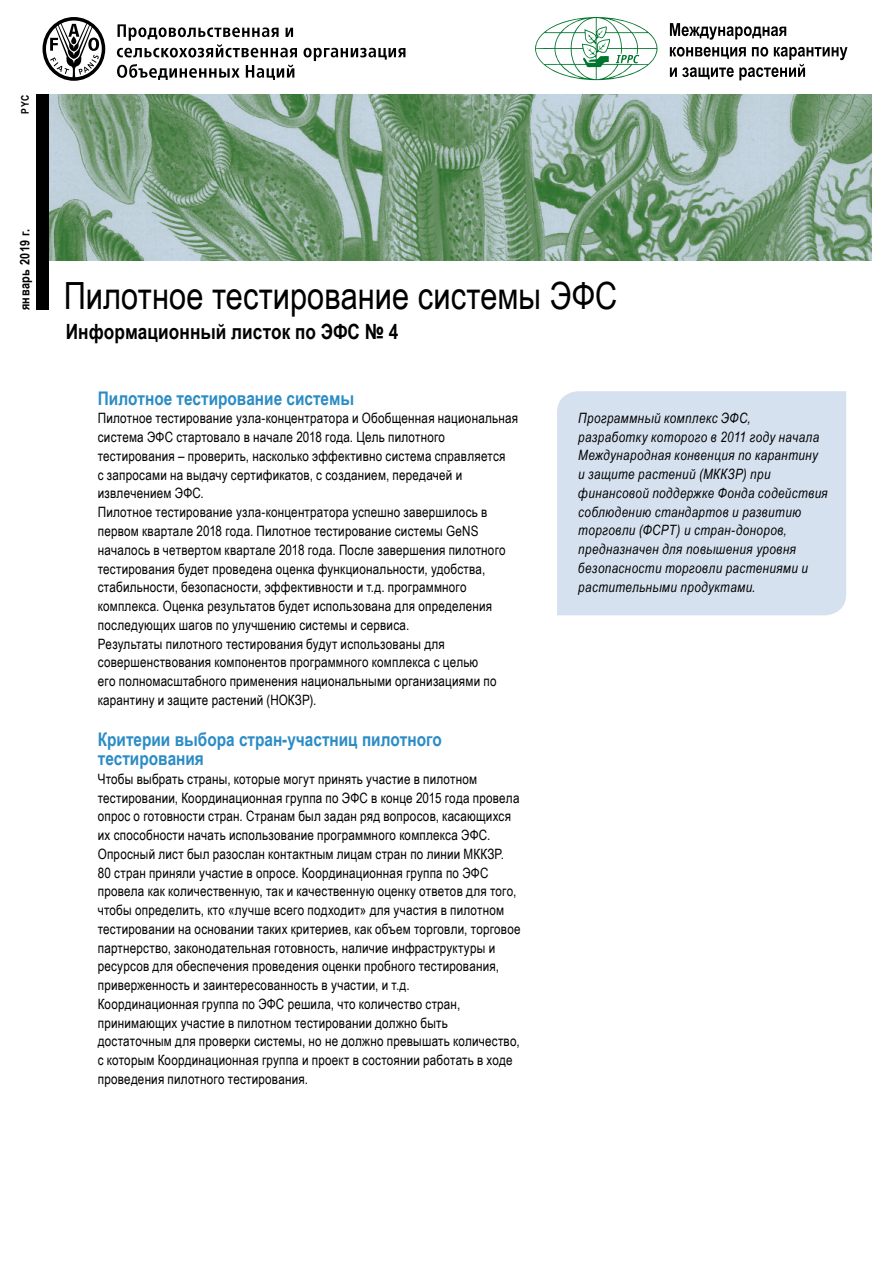
<style>
.page{position:relative;width:893px;height:1263px;background:#fff}
.page>*{position:absolute;margin:0;border:0;box-sizing:border-box;transform-origin:0 0}
.t1{font:37.5px "Arial Narrow";color:#000}
.t2{font:700 21px "Arial Narrow";letter-spacing:.005em;color:#000}
.t3{font:700 18.75px/19.5px "Arial Narrow";color:#2b8cc5}
.t4{font:14.25px/18.8px "Arial Narrow";letter-spacing:.015em;color:#000}
.t5{font:italic 14.25px/18.8px "Arial Narrow";letter-spacing:.03em;color:#000}
.t6{font:700 13.2px "Arial Narrow";letter-spacing:.04em;color:#000}
.t7{font:700 10.5px "Arial Narrow";color:#000}
</style>
<div class="page">
<img style="left:49px;top:95px;width:823px;height:166px">
<div style="left:36px;top:95px;width:13px;height:215px;background:#000"></div>
<svg style="left:670px;top:23px;width:116px;height:17px"></svg>
<svg style="left:670px;top:47px;width:177px;height:33px"></svg>
<svg style="left:535px;top:17px;width:122px;height:63px"></svg>
<svg style="left:43px;top:17px;width:62px;height:64px"></svg>
<svg style="left:117px;top:24px;width:180px;height:33px"></svg>
<svg style="left:303px;top:48px;width:102px;height:13px"></svg>
<svg style="left:117px;top:64px;width:123px;height:16px"></svg>
<svg style="left:246px;top:64px;width:48px;height:16px"></svg>
<div style="left:557px;top:391px;width:289px;height:224px;background:#d6e1f0"></div>
<p class="t7" style="left:17px;top:114px;width:21px;rotate:-90deg">PYC</p>
<p class="t6" style="left:15px;top:310px;width:83px;rotate:-90deg">январь 2019 г.</p>
<h1 class="t1" style="left:64px;top:268px;width:555px">Пилотное тестирование системы ЭФС</h1>
<h2 class="t2" style="left:66px;top:316px;width:334px">Информационный листок по ЭФС № 4</h2>
<h3 class="t3" style="left:98px;top:387px;width:258px">Пилотное тестирование системы</h3>
<p class="t4" style="left:98px;top:408px;width:422px">Пилотное тестирование узла-концентратора и Обобщенная национальная система ЭФС стартовало в начале 2018 года. Цель пилотного тестирования – проверить, насколько эффективно система справляется<br>с запросами на выдачу сертификатов, с созданием, передачей и извлечением ЭФС.<br>Пилотное тестирование узла-концентратора успешно завершилось в первом квартале 2018 года. Пилотное тестирование системы GeNS началось в четвертом квартале 2018 года. После завершения пилотного тестирования будет проведена оценка функциональности, удобства, стабильности, безопасности, эффективности и т.д. программного комплекса. Оценка результатов будет использована для определения последующих шагов по улучшению системы и сервиса.<br>Результаты пилотного тестирования будут использованы для совершенствования компонентов программного комплекса с целью<br>его полномасштабного применения национальными организациями по карантину и защите растений (НОКЗР).</p>
<h3 class="t3" style="left:98px;top:728px;width:346px">Критерии выбора стран-участниц пилотного тестирования</h3>
<p class="t4" style="left:98px;top:769px;width:424px">Чтобы выбрать страны, которые могут принять участие в пилотном тестировании, Координационная группа по ЭФС в конце 2015 года провела опрос о готовности стран. Странам был задан ряд вопросов, касающихся их способности начать использование программного комплекса ЭФС.<br>Опросный лист был разослан контактным лицам стран по линии МККЗР.<br>80 стран приняли участие в опросе. Координационная группа по ЭФС провела как количественную, так и качественную оценку ответов для того, чтобы определить, кто «лучше всего подходит» для участия в пилотном тестировании на основании таких критериев, как объем торговли, торговое партнерство, законодательная готовность, наличие инфраструктуры и ресурсов для обеспечения проведения оценки пробного тестирования, приверженность и заинтересованность в участии, и т.д.<br>Координационная группа по ЭФС решила, что количество стран, принимающих участие в пилотном тестировании должно быть достаточным для проверки системы, но не должно превышать количество, с которым Координационная группа и проект в состоянии работать в ходе проведения пилотного тестирования.</p>
<p class="t5" style="left:578px;top:408px;width:251px">Программный комплекс ЭФС,<br>разработку которого в 2011 году начала Международная конвенция по карантину и защите растений (МККЗР) при финансовой поддержке Фонда содействия соблюдению стандартов и развитию торговли (ФСРТ) и стран-доноров, предназначен для повышения уровня безопасности торговли растениями и растительными продуктами.</p>
</div>
